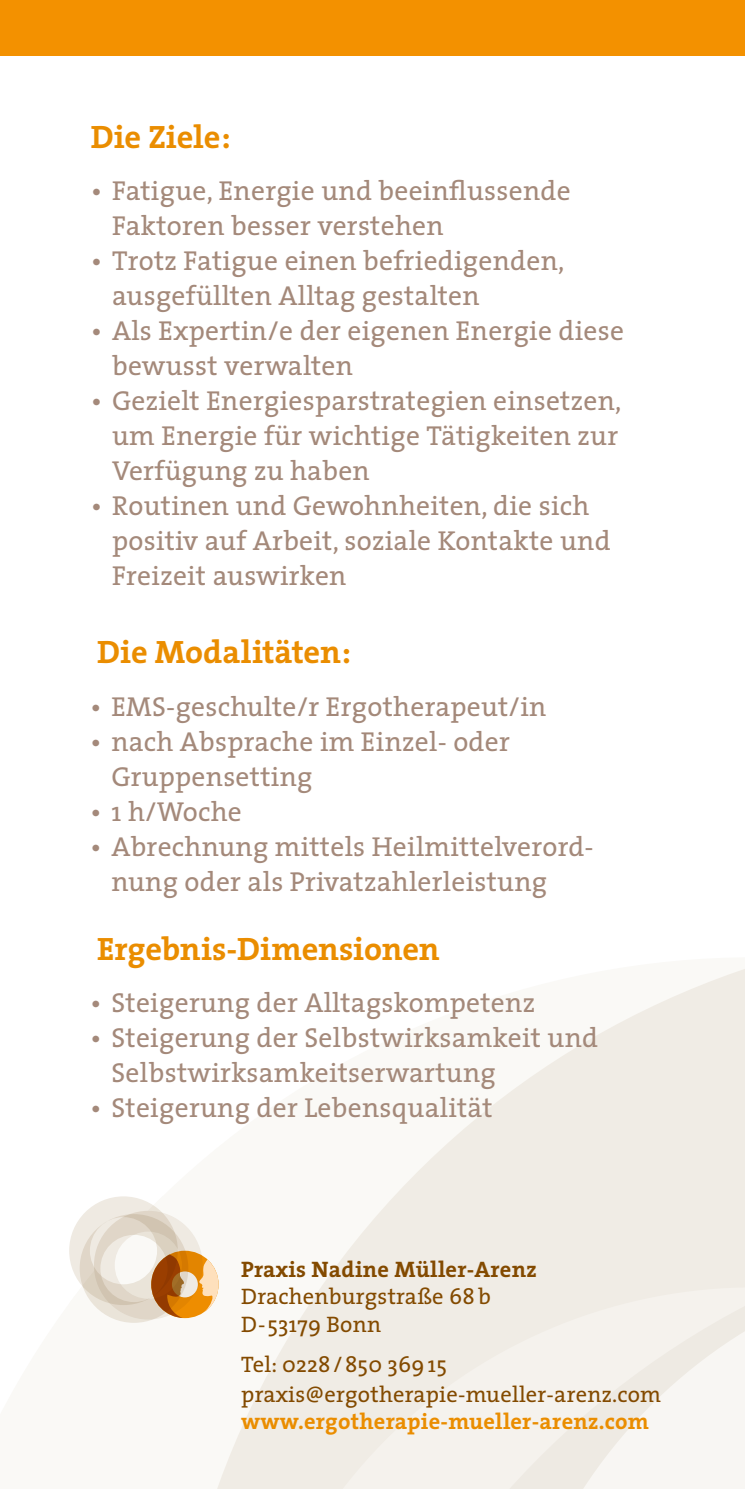
<style>
.page{position:relative;width:745px;height:1489px;background:#fff}
.page>*{position:absolute;margin:0;border:0;box-sizing:border-box;transform-origin:0 0}
.t1{font:700 32.5px "The Serif";letter-spacing:-.005em;color:#ea8d00}
.t2{font:27.5px/35px "The Serif";letter-spacing:.01em;color:#a4897a}
.t3{font:22.5px/27.5px "The Serif";letter-spacing:.01em;color:#834a00}
.t4{font:700 22.5px "The Serif";letter-spacing:.01em;color:#ea8d00}
.t5{font:700 22.5px "The Serif";letter-spacing:.01em;color:#834a00}
</style>
<div class="page">
<svg style="left:125px;top:969px;width:619px;height:519px"></svg>
<svg style="left:69px;top:1196px;width:149px;height:126px"></svg>
<div style="left:0;top:0;width:744px;height:56px;background:#f39100"></div>
<p class="t1" style="left:91px;top:109px;width:141px">Die Ziele:</p>
<p class="t2" style="left:112px;top:172px;width:460px;text-indent:-21px">• Fatigue, Energie und beeinflussende<br>Faktoren besser verstehen</p>
<p class="t2" style="left:112px;top:242px;width:453px;text-indent:-21px">• Trotz Fatigue einen befriedigenden, ausgefüllten Alltag gestalten</p>
<p class="t2" style="left:112px;top:312px;width:513px;text-indent:-21px">• Als Expertin/e der eigenen Energie diese bewusst verwalten</p>
<p class="t2" style="left:112px;top:382px;width:510px;text-align:justify;text-indent:-21px">• Gezielt Energiesparstrategien einsetzen, um Energie für wichtige Tätigkeiten zur Verfügung zu haben</p>
<p class="t2" style="left:112px;top:487px;width:499px;text-indent:-21px">• Routinen und Gewohnheiten, die sich positiv auf Arbeit, soziale Kontakte und<br>Freizeit auswirken</p>
<p class="t1" style="left:97px;top:625px;width:255px">Die Modalitäten:</p>
<p class="t2" style="left:90px;top:688px;width:457px">• EMS-geschulte/r Ergotherapeut/in</p>
<p class="t2" style="left:111px;top:723px;width:400px;text-indent:-21px">• nach Absprache im Einzel- oder<br>Gruppensetting</p>
<p class="t2" style="left:90px;top:793px;width:153px">• 1 h/Woche</p>
<p class="t2" style="left:111px;top:828px;width:483px;text-indent:-21px">• Abrechnung mittels Heilmittelverord&shy;nung oder als Privatzahlerleistung</p>
<p class="t1" style="left:97px;top:921px;width:344px">Ergebnis-Dimensionen</p>
<p class="t2" style="left:90px;top:984px;width:446px">• Steigerung der Alltagskompetenz</p>
<p class="t2" style="left:111px;top:1019px;width:488px;text-indent:-21px">• Steigerung der Selbstwirksamkeit und<br>Selbstwirksamkeitserwartung</p>
<p class="t2" style="left:90px;top:1089px;width:403px">• Steigerung der Lebensqualität</p>
<p class="t5" style="left:241px;top:1250px;width:297px">Praxis Nadine Müller-Arenz</p>
<p class="t3" style="left:241px;top:1281px;width:251px">Drachenburgstraße 68 b<br>D-53179 Bonn</p>
<p class="t3" style="left:241px;top:1348px;width:421px;line-height:30px">Tel: 0228/850 36915 praxis@ergotherapie-mueller-arenz.com</p>
<p class="t4" style="left:241px;top:1402px;width:409px">www.ergotherapie-mueller-arenz.com</p>
</div>
